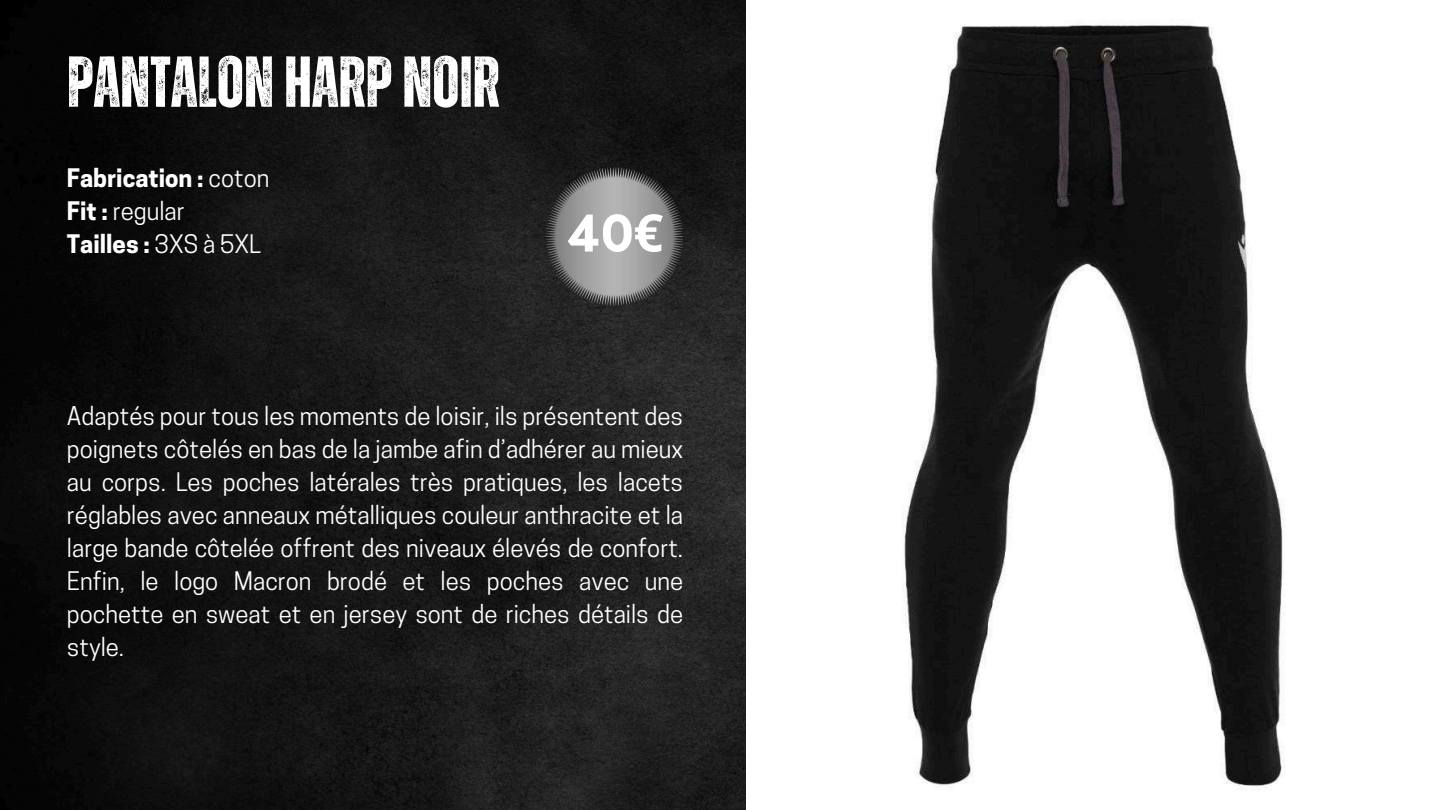
<style>
.page{position:relative;width:1440px;height:810px;background:#fff}
.page>*{position:absolute;margin:0;border:0;box-sizing:border-box;transform-origin:0 0}
.t1{font:700 72px "Zuume Rough";color:#fff}
.t2{font:700 52.1px "Kollektif";color:#fff}
.t3{font:24px/33px "Cooper Hewitt";color:#fff;text-align:justify}
.t4{font:700 24px/33px "Cooper Hewitt";color:#fff}
.s1{font-weight:400}
.s2{font-family:"Noto Sans"}
</style>
<div class="page">
<img style="left:0;top:0;width:746px;height:810px">
<img style="left:903px;top:24px;width:382px;height:765px">
<img style="left:545px;top:167px;width:138px;height:138px">
<h1 class="t1" style="left:67px;top:49px;width:434px">PANTALON HARP NOIR</h1>
<p class="t4" style="left:67px;top:165px;width:204px">Fabrication : <span class="s1">coton<br></span>Fit : <span class="s1">regular<br></span>Tailles : <span class="s1">3XS à 5XL</span></p>
<h2 class="t2" style="left:565px;top:209px;width:100px">40<span class="s2">€</span></h2>
<p class="t3" style="left:67px;top:403px;width:618px">Adaptés pour tous les moments de loisir, ils présentent des poignets côtelés en bas de la jambe afin d’adhérer au mieux au corps. Les poches latérales très pratiques, les lacets réglables avec anneaux métalliques couleur anthracite et la large bande côtelée offrent des niveaux élevés de confort.<br>Enfin, le logo Macron brodé et les poches avec une pochette en sweat et en jersey sont de riches détails de style.</p>
</div>
